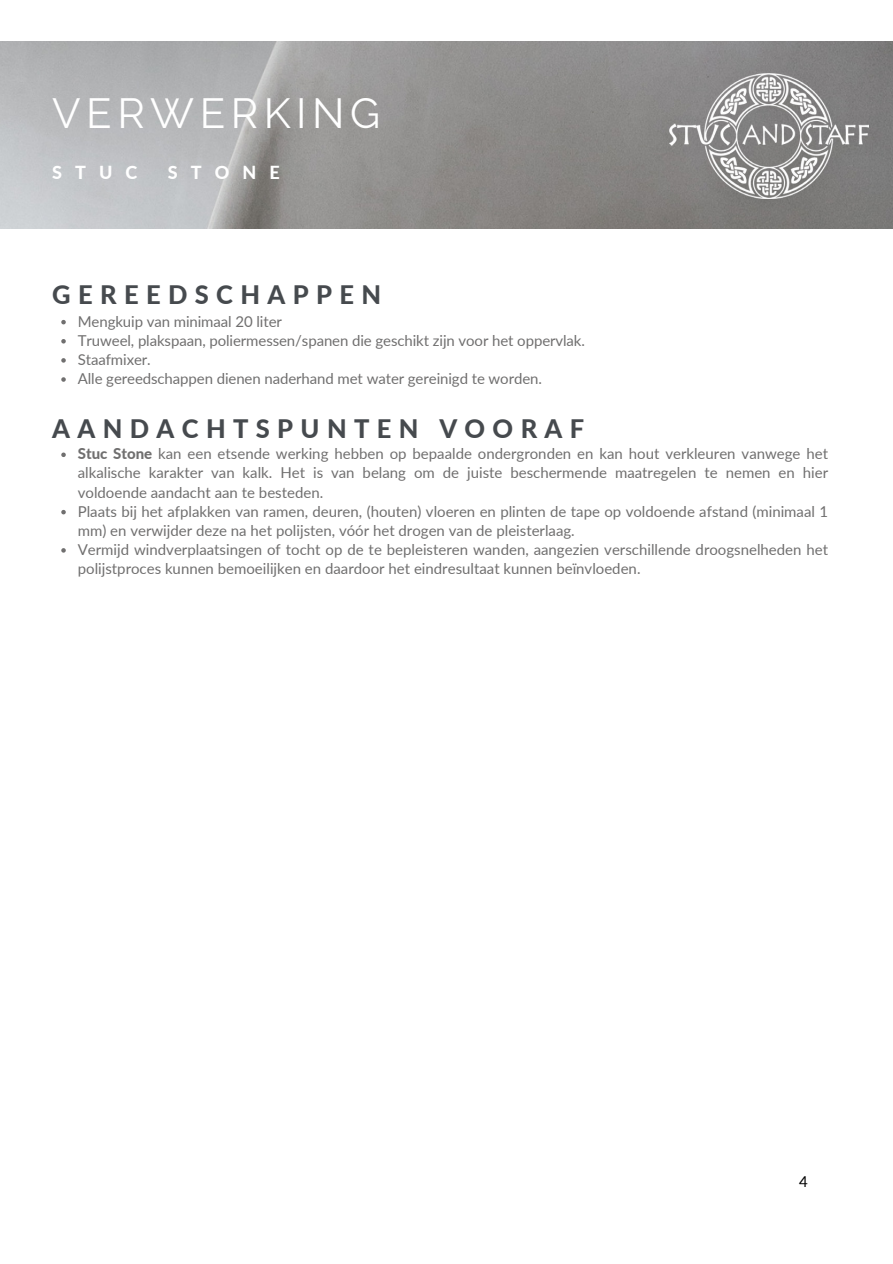
<style>
.page{position:relative;width:893px;height:1264px;background:#fff}
.page>*{position:absolute;margin:0;border:0;box-sizing:border-box;transform-origin:0 0}
.t1{font:42px "Raleway";letter-spacing:.13em;color:#fff}
.t2{font:800 25.5px "Lato";letter-spacing:.29em;color:#464a4e}
.t3{font:800 18px "Lato";letter-spacing:.725em;color:#fff}
.t4{font:15px/19px "Lato";color:#706f6f}
.t5{font:15px "Lato";color:#000}
.s1{font-weight:800}
</style>
<div class="page">
<img style="left:0;top:42px;width:892px;height:186px">
<img style="left:659px;top:63px;width:221px;height:149px">
<img style="left:669px;top:74px;width:199px;height:125px">
<svg style="left:61px;top:320px;width:5px;height:4px"></svg>
<svg style="left:61px;top:339px;width:5px;height:4px"></svg>
<svg style="left:61px;top:358px;width:5px;height:4px"></svg>
<svg style="left:61px;top:377px;width:5px;height:5px"></svg>
<svg style="left:61px;top:452px;width:5px;height:5px"></svg>
<svg style="left:61px;top:510px;width:5px;height:4px"></svg>
<svg style="left:61px;top:548px;width:5px;height:4px"></svg>
<p class="t1" style="left:52px;top:88px;width:329px">VERWERKING</p>
<p class="t3" style="left:52px;top:161px;width:87px">STUC</p>
<p class="t3" style="left:168px;top:161px;width:113px">STONE</p>
<p class="t2" style="left:52px;top:279px;width:330px">GEREEDSCHAPPEN</p>
<p class="t4" style="left:78px;top:311px;width:206px">Mengkuip van minimaal 20 liter</p>
<p class="t4" style="left:78px;top:330px;width:508px">Truweel, plakspaan, poliermessen/spanen die geschikt zijn voor het oppervlak.</p>
<p class="t4" style="left:78px;top:349px;width:75px">Staafmixer.</p>
<p class="t4" style="left:78px;top:368px;width:465px">Alle gereedschappen dienen naderhand met water gereinigd te worden.</p>
<p class="t2" style="left:52px;top:413px;width:533px">AANDACHTSPUNTEN VOORAF</p>
<p class="t4" style="left:78px;top:444px;width:751px;text-align:justify"><span class="s1">Stuc Stone</span> kan een etsende werking hebben op bepaalde ondergronden en kan hout verkleuren vanwege het alkalische karakter van kalk. Het is van belang om de juiste beschermende maatregelen te nemen en hier voldoende aandacht aan te besteden.</p>
<p class="t4" style="left:78px;top:501px;width:751px">Plaats bij het afplakken van ramen, deuren, (houten) vloeren en plinten de tape op voldoende afstand (minimaal 1 mm) en verwijder deze na het polijsten, vóór het drogen van de pleisterlaag.</p>
<p class="t4" style="left:78px;top:539px;width:751px">Vermijd windverplaatsingen of tocht op de te bepleisteren wanden, aangezien verschillende droogsnelheden het polijstproces kunnen bemoeilijken en daardoor het eindresultaat kunnen beïnvloeden.</p>
<p class="t5" style="left:799px;top:1172px;width:10px">4</p>
</div>
